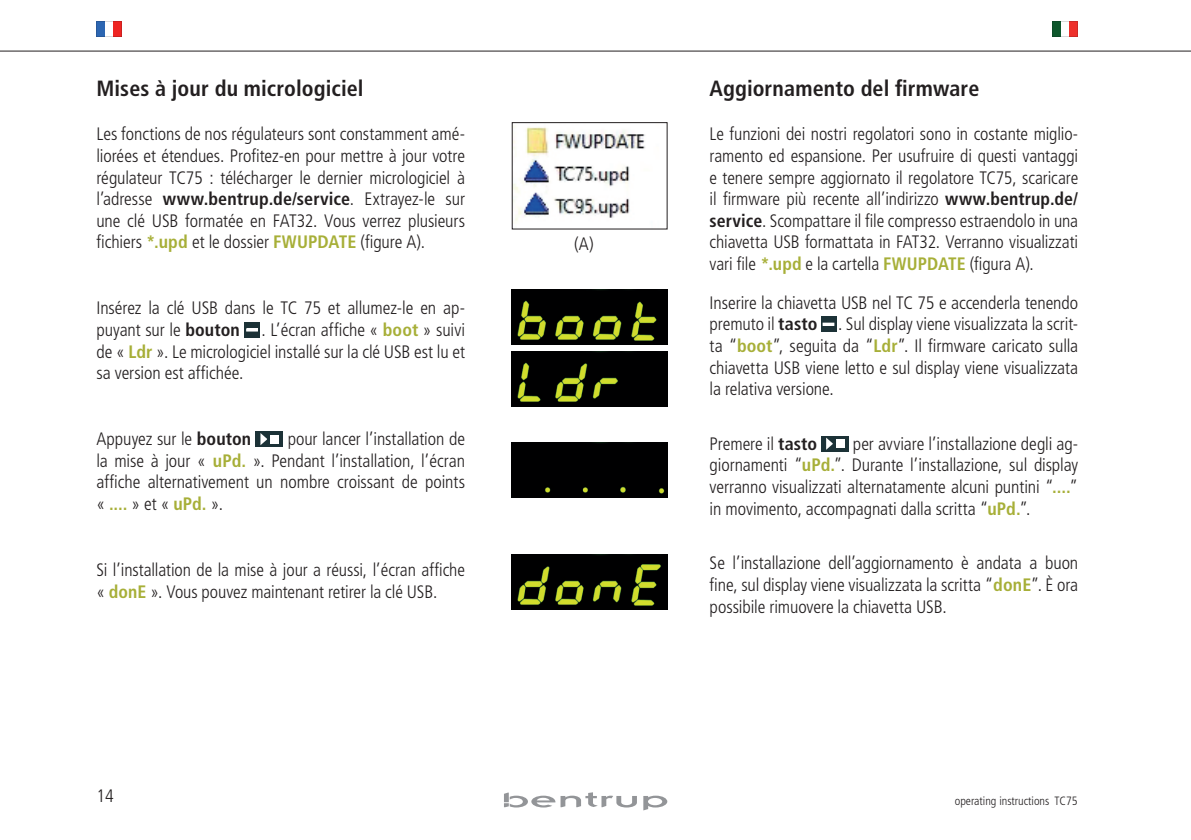
<style>
.page{position:relative;width:1191px;height:840px;background:#fff}
.page>*{position:absolute;margin:0;border:0;box-sizing:border-box;transform-origin:0 0}
.t1{font:700 condensed 22px "Frutiger LT Pro";letter-spacing:.005em;color:#231f20}
.t2{font:300 condensed 18px/21.6px "Frutiger LT Pro";letter-spacing:-.005em;color:#231f20;text-align:justify}
.t3{font:300 condensed 12px "Frutiger LT Pro";color:#231f20}
.s1{font-weight:700}
.s2{font-weight:700;color:#a7af38}
</style>
<div class="page">
<hr style="left:0;top:51px;width:1191px;height:1px;background:#231f20">
<svg style="left:643px;top:795px;width:24px;height:15px"></svg>
<svg style="left:504px;top:792px;width:133px;height:15px"></svg>
<svg style="left:1052px;top:22px;width:25px;height:15px"></svg>
<svg style="left:96px;top:22px;width:26px;height:15px"></svg>
<div style="left:821px;top:316px;width:15px;height:16px;background:#1c3237"></div>
<div style="left:822px;top:322px;width:12px;height:4px;border:1px solid #fff"></div>
<div style="left:821px;top:436px;width:27px;height:15px;background:#1c3237"></div>
<div style="left:836px;top:439px;width:8px;height:8px;background:#fff"></div>
<svg style="left:826px;top:437px;width:7px;height:12px"></svg>
<img style="left:512px;top:554px;width:155px;height:55px">
<img style="left:512px;top:289px;width:155px;height:55px">
<img style="left:512px;top:351px;width:155px;height:55px">
<div style="left:512px;top:442px;width:155px;height:55px;background:#000001"></div>
<div style="left:244px;top:322px;width:16px;height:15px;background:#1c3237"></div>
<svg style="left:246px;top:328px;width:12px;height:3px"></svg>
<div style="left:256px;top:431px;width:27px;height:15px;background:#1c3237"></div>
<div style="left:271px;top:435px;width:8px;height:8px;background:#fff"></div>
<svg style="left:260px;top:433px;width:7px;height:12px"></svg>
<img style="left:514px;top:126px;width:131px;height:95px">
<div style="left:512px;top:122px;width:155px;height:107px;border:1px solid #231f20"></div>
<p class="t1" style="left:96px;top:75px;width:269px">Mises à jour du micrologiciel</p>
<p class="t2" style="left:96px;top:123px;width:370px">Les fonctions de nos régulateurs sont constamment amé&shy;liorées et étendues. Profitez-en pour mettre à jour votre régulateur TC75 : télécharger le dernier micrologiciel à l’adresse <span class="s1">www.bentrup.de/service</span>. Extrayez-le sur une clé USB formatée en FAT32. Vous verrez plusieurs fichiers <span class="s2">*.upd</span> et le dossier <span class="s2">FWUPDATE</span> (figure A).</p>
<p class="t2" style="left:96px;top:297px;width:370px">Insérez la clé USB dans le TC 75 et allumez-le en ap&shy;puyant sur le <span class="s1">bouton</span> . L’écran affiche « <span class="s2">boot</span> » suivi de « <span class="s2">Ldr</span> ». Le micrologiciel installé sur la clé USB est lu et sa version est affichée.</p>
<p class="t2" style="left:96px;top:428px;width:370px;text-indent:191px">pour lancer l’installation de la mise à jour « <span class="s2">uPd.</span> ». Pendant l’installation, l’écran affiche alternativement un nombre croissant de points « <span class="s2">....</span> » et « <span class="s2">uPd.</span> ».</p>
<p class="t2" style="left:96px;top:428px;width:156px">Appuyez sur le <span class="s1">bouton</span></p>
<p class="t2" style="left:96px;top:559px;width:370px">Si l’installation de la mise à jour a réussi, l’écran affiche « <span class="s2">donE</span> ». Vous pouvez maintenant retirer la clé USB.</p>
<p class="t2" style="left:574px;top:233px;width:21px">(A)</p>
<p class="t1" style="left:709px;top:75px;width:271px">Aggiornamento del firmware</p>
<p class="t2" style="left:709px;top:123px;width:370px">Le funzioni dei nostri regolatori sono in costante miglio&shy;ramento ed espansione. Per usufruire di questi vantaggi e tenere sempre aggiornato il regolatore TC75, scaricare il firmware più recente all’indirizzo <span class="s1">www.bentrup.de/ service</span>. Scompattare il file compresso estraendolo in una chiavetta USB formattata in FAT32. Verranno visualizzati vari file <span class="s2">*.upd</span> e la cartella <span class="s2">FWUPDATE</span> (figura A).</p>
<p class="t2" style="left:709px;top:292px;width:370px">Inserire la chiavetta USB nel TC 75 e accenderla tenendo premuto il <span class="s1">tasto</span> . Sul display viene visualizzata la scrit&shy;ta “<span class="s2">boot</span>”, seguita da “<span class="s2">Ldr</span>”. Il firmware caricato sulla chiavetta USB viene letto e sul display viene visualizzata la relativa versione.</p>
<p class="t2" style="left:709px;top:432px;width:370px;text-indent:143px">per avviare l’installazione degli ag&shy;giornamenti “<span class="s2">uPd.</span>”. Durante l’installazione, sul display verranno visualizzati alternatamente alcuni puntini “<span class="s2">....</span>” in movimento, accompagnati dalla scritta “<span class="s2">uPd.</span>”.</p>
<p class="t2" style="left:709px;top:552px;width:370px">Se l’installazione dell’aggiornamento è andata a buon fine, sul display viene visualizzata la scritta “<span class="s2">donE</span>”. È ora possibile rimuovere la chiavetta USB.</p>
<p class="t2" style="left:709px;top:432px;width:109px">Premere il <span class="s1">tasto</span></p>
<p class="t2" style="left:96px;top:785px;width:19px">14</p>
<p class="t3" style="left:955px;top:793px;width:124px">operating instructions TC75</p>
</div>
